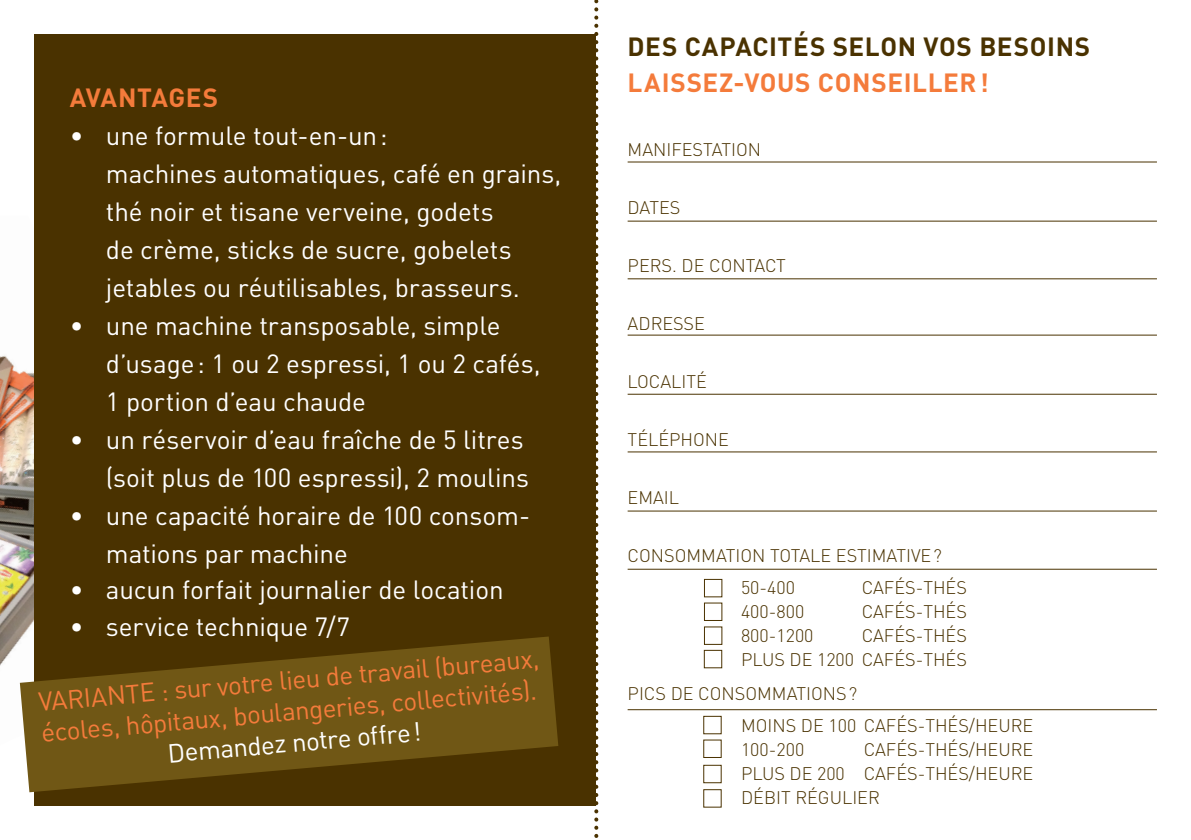
<style>
.page{position:relative;width:1191px;height:840px;background:#fff}
.page>*{position:absolute;margin:0;border:0;box-sizing:border-box;transform-origin:0 0}
.t1{font:26px/38px "DIN";letter-spacing:-.005em;color:#fff}
.t2{font:26px/31.2px "DIN";color:#f47b3b}
.t3{font:700 26px "DIN";letter-spacing:.025em;color:#f47b3b}
.t4{font:700 26px "DIN";letter-spacing:.025em;color:#4a3200}
.t5{font:300 18px/24px "DIN";color:#4a3200}
</style>
<div class="page">
<img style="left:0;top:355px;width:34px;height:329px">
<div style="left:34px;top:34px;width:561px;height:771px;background:#4a3200"></div>
<svg style="left:594px;top:0;width:4px;height:838px"></svg>
<hr style="left:627px;top:161px;width:530px;height:1px;background:#4a3200">
<hr style="left:627px;top:221px;width:530px;height:1px;background:#4a3200">
<hr style="left:627px;top:278px;width:530px;height:1px;background:#4a3200">
<hr style="left:627px;top:334px;width:530px;height:1px;background:#4a3200">
<hr style="left:627px;top:393px;width:530px;height:1px;background:#4a3200">
<hr style="left:627px;top:451px;width:530px;height:1px;background:#4a3200">
<hr style="left:627px;top:568px;width:530px;height:1px;background:#4a3200">
<hr style="left:627px;top:510px;width:530px;height:1px;background:#4a3200">
<hr style="left:627px;top:709px;width:530px;height:1px;background:#4a3200">
<svg style="left:20px;top:636px;width:538px;height:155px;fill:#705715"></svg>
<div style="left:704px;top:578px;width:18px;height:19px;border:1px solid #4a3200"></div>
<div style="left:704px;top:649px;width:18px;height:19px;border:1px solid #4a3200"></div>
<p class="t3" style="left:70px;top:80px;width:150px">AVANTAGES</p>
<p class="t1" style="left:106px;top:116px;width:457px;text-indent:-36px">• une formule tout-en-un:<br>machines automatiques, café en grains, thé noir et tisane verveine, godets<br>de crème, sticks de sucre, gobelets jetables ou réutilisables, brasseurs.</p>
<p class="t1" style="left:106px;top:306px;width:436px;text-indent:-36px">• une machine transposable, simple d’usage: 1 ou 2 espressi, 1 ou 2 cafés,<br>1 portion d’eau chaude</p>
<p class="t1" style="left:70px;top:420px;width:460px;text-align:right">• un réservoir d’eau fraîche de 5 litres (soit plus de 100 espressi), 2 moulins</p>
<p class="t1" style="left:106px;top:496px;width:426px;text-indent:-36px">• une capacité horaire de 100 consom&shy;mations par machine</p>
<p class="t1" style="left:70px;top:570px;width:435px">• aucun forfait journalier de location</p>
<p class="t1" style="left:70px;top:606px;width:281px">• service technique 7/7</p>
<p class="t2" style="left:37px;top:685px;width:504px;rotate:-5deg">VARIANTE : sur votre lieu de travail (bureaux, écoles, hôpitaux, boulangeries, collectivités).</p>
<p class="t1" style="left:166px;top:733px;width:256px;rotate:-5deg">Demandez notre offre!</p>
<p class="t4" style="left:627px;top:29px;width:464px">DES CAPACITÉS SELON VOS BESOINS</p>
<p class="t3" style="left:627px;top:65px;width:363px">LAISSEZ-VOUS CONSEILLER!</p>
<p class="t5" style="left:627px;top:137px;width:135px">MANIFESTATION</p>
<p class="t5" style="left:627px;top:195px;width:54px">DATES</p>
<p class="t5" style="left:627px;top:253px;width:160px">PERS. DE CONTACT</p>
<p class="t5" style="left:627px;top:311px;width:79px">ADRESSE</p>
<p class="t5" style="left:627px;top:369px;width:81px">LOCALITÉ</p>
<p class="t5" style="left:627px;top:427px;width:103px">TÉLÉPHONE</p>
<p class="t5" style="left:627px;top:485px;width:53px">EMAIL</p>
<p class="t5" style="left:741px;top:539px;width:202px;line-height:32px;text-indent:-113px">CONSOMMATION TOTALE ESTIMATIVE?<br>50-400</p>
<p class="t5" style="left:861px;top:575px;width:107px">CAFÉS-THÉS</p>
<p class="t5" style="left:741px;top:599px;width:65px">400-800</p>
<p class="t5" style="left:861px;top:599px;width:107px">CAFÉS-THÉS</p>
<p class="t5" style="left:741px;top:623px;width:74px">800-1200</p>
<p class="t5" style="left:741px;top:623px;width:227px;text-align:right">CAFÉS-THÉS<br>PLUS DE 1200 CAFÉS-THÉS</p>
<p class="t5" style="left:741px;top:677px;width:294px;line-height:32px;text-indent:-113px">PICS DE CONSOMMATIONS?<br>MOINS DE 100 CAFÉS-THÉS/HEURE</p>
<p class="t5" style="left:741px;top:737px;width:65px">100-200</p>
<p class="t5" style="left:741px;top:737px;width:294px;text-align:justify;text-indent:123px">CAFÉS-THÉS/HEURE PLUS DE 200 CAFÉS-THÉS/HEURE DÉBIT RÉGULIER</p>
</div>
